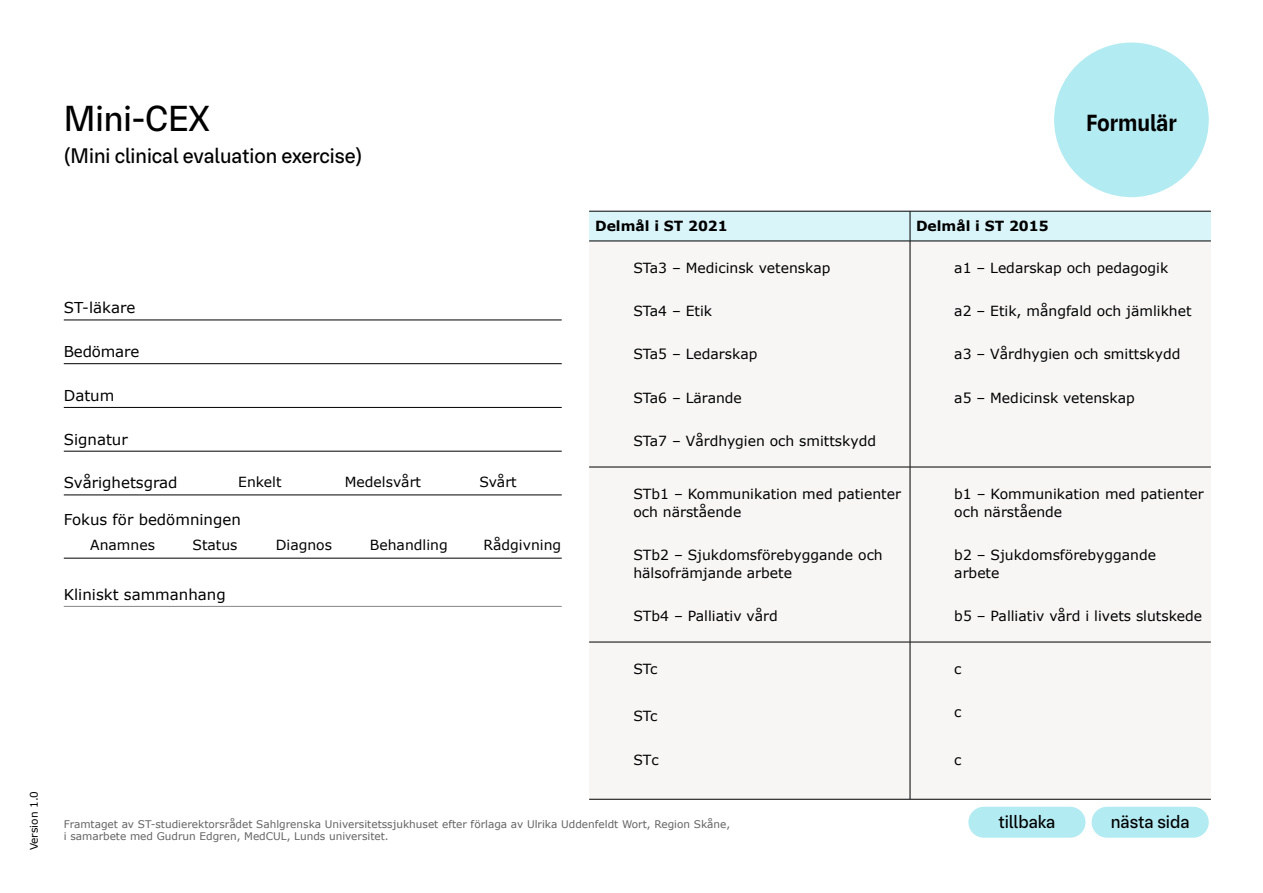
<style>
.page{position:relative;width:1263px;height:893px;background:#fff}
.page>*{position:absolute;margin:0;border:0;box-sizing:border-box;transform-origin:0 0}
.t1{font:36px "VGR Sans";color:#000}
.t2{font:700 23.25px "VGR Sans";color:#000}
.t3{font:21px "VGR Sans";color:#000}
.t4{font:18px "VGR Sans";color:#000}
.t5{font:15px "Verdana";color:#000}
.t6{font:13.95px/17.7px "Verdana";color:#000}
.t7{font:700 13.95px "Verdana";color:#000}
.t8{font:10.5px "Verdana";color:#646363}
.t9{font:10.5px "Verdana";color:#000}
</style>
<div class="page">
<hr style="left:64px;top:320px;width:498px;height:1px;background:#000">
<hr style="left:64px;top:363px;width:498px;height:1px;background:#000">
<hr style="left:64px;top:407px;width:498px;height:1px;background:#000">
<hr style="left:64px;top:451px;width:498px;height:1px;background:#000">
<hr style="left:64px;top:495px;width:498px;height:1px;background:#000">
<hr style="left:64px;top:558px;width:498px;height:1px;background:#000">
<hr style="left:64px;top:606px;width:498px;height:1px;background:#878787">
<div style="left:589px;top:212px;width:622px;height:29px;background:#d9f5f9"></div>
<div style="left:589px;top:242px;width:622px;height:557px;background:#f8f6f5"></div>
<hr style="left:589px;top:211px;width:321px;height:1px;background:#000">
<hr style="left:910px;top:211px;width:301px;height:1px;background:#000">
<hr style="left:589px;top:241px;width:321px;height:1px;background:#000">
<hr style="left:910px;top:241px;width:301px;height:1px;background:#000">
<hr style="left:589px;top:799px;width:321px;height:1px;background:#000">
<hr style="left:910px;top:799px;width:301px;height:1px;background:#000">
<hr style="left:910px;top:241px;width:1px;height:226px;background:#000">
<hr style="left:589px;top:467px;width:321px;height:1px;background:#000">
<hr style="left:910px;top:467px;width:301px;height:1px;background:#000">
<hr style="left:910px;top:467px;width:1px;height:175px;background:#000">
<hr style="left:589px;top:642px;width:321px;height:1px;background:#000">
<hr style="left:910px;top:642px;width:301px;height:1px;background:#000">
<hr style="left:910px;top:642px;width:1px;height:157px;background:#000">
<hr style="left:910px;top:211px;width:1px;height:30px;background:#000">
<div style="left:1054px;top:43px;width:155px;height:154px;background:#b3ebf2;border-radius:50%"></div>
<div style="left:968px;top:807px;width:117px;height:31px;background:#b3ebf2;border-radius:15px"></div>
<div style="left:1091px;top:807px;width:118px;height:31px;background:#b3ebf2;border-radius:15px"></div>
<p class="t9" style="left:27px;top:850px;width:61px;rotate:-90deg">Version 1.0</p>
<h1 class="t1" style="left:64px;top:97px;width:147px">Mini-CEX</h1>
<h3 class="t3" style="left:64px;top:144px;width:300px">(Mini clinical evaluation exercise)</h3>
<p class="t5" style="left:64px;top:298px;width:73px">ST-läkare</p>
<p class="t5" style="left:64px;top:341px;width:77px">Bedömare</p>
<p class="t5" style="left:64px;top:385px;width:52px">Datum</p>
<p class="t5" style="left:64px;top:429px;width:66px">Signatur</p>
<p class="t5" style="left:64px;top:473px;width:115px">Svårighetsgrad</p>
<p class="t5" style="left:64px;top:509px;width:179px">Fokus för bedömningen</p>
<p class="t6" style="left:238px;top:473px;width:45px">Enkelt</p>
<p class="t6" style="left:345px;top:473px;width:78px">Medelsvårt</p>
<p class="t6" style="left:479px;top:473px;width:39px">Svårt</p>
<p class="t6" style="left:90px;top:536px;width:66px">Anamnes</p>
<p class="t6" style="left:192px;top:536px;width:47px">Status</p>
<p class="t6" style="left:276px;top:536px;width:58px">Diagnos</p>
<p class="t6" style="left:370px;top:536px;width:79px">Behandling</p>
<p class="t6" style="left:483px;top:536px;width:79px">Rådgivning</p>
<p class="t5" style="left:64px;top:584px;width:163px">Kliniskt sammanhang</p>
<h2 class="t2" style="left:1086px;top:109px;width:92px">Formulär</h2>
<p class="t7" style="left:595px;top:216px;width:134px">Delmål i ST 2021</p>
<p class="t7" style="left:916px;top:216px;width:134px">Delmål i ST 2015</p>
<p class="t6" style="left:633px;top:259px;width:199px">STa3 – Medicinsk vetenskap</p>
<p class="t6" style="left:633px;top:302px;width:80px">STa4 – Etik</p>
<p class="t6" style="left:633px;top:345px;width:126px">STa5 – Ledarskap</p>
<p class="t6" style="left:633px;top:388px;width:110px">STa6 – Lärande</p>
<p class="t6" style="left:633px;top:432px;width:244px">STa7 – Vårdhygien och smittskydd</p>
<p class="t6" style="left:954px;top:259px;width:216px">a1 – Ledarskap och pedagogik</p>
<p class="t6" style="left:954px;top:302px;width:239px">a2 – Etik, mångfald och jämlikhet</p>
<p class="t6" style="left:954px;top:345px;width:228px">a3 – Vårdhygien och smittskydd</p>
<p class="t6" style="left:954px;top:388px;width:182px">a5 – Medicinsk vetenskap</p>
<p class="t6" style="left:633px;top:485px;width:269px">STb1 – Kommunikation med patienter och närstående</p>
<p class="t6" style="left:633px;top:546px;width:251px">STb2 – Sjukdomsförebyggande och hälsofrämjande arbete</p>
<p class="t6" style="left:633px;top:607px;width:146px">STb4 – Palliativ vård</p>
<p class="t6" style="left:633px;top:660px;width:25px">STc</p>
<p class="t6" style="left:633px;top:707px;width:25px">STc</p>
<p class="t6" style="left:633px;top:751px;width:27px">STc</p>
<p class="t6" style="left:954px;top:485px;width:251px">b1 – Kommunikation med patienter och närstående</p>
<p class="t6" style="left:954px;top:546px;width:203px">b2 – Sjukdomsförebyggande arbete</p>
<p class="t6" style="left:954px;top:607px;width:249px">b5 – Palliativ vård i livets slutskede</p>
<p class="t6" style="left:954px;top:660px;width:9px">c</p>
<p class="t6" style="left:954px;top:703px;width:9px">c</p>
<p class="t6" style="left:954px;top:751px;width:9px">c</p>
<p class="t8" style="left:64px;top:816px;width:668px">Framtaget av ST-studierektorsrådet Sahlgrenska Universitetssjukhuset efter förlaga av Ulrika Uddenfeldt Wort, Region Skåne,</p>
<p class="t4" style="left:1111px;top:811px;width:81px">nästa sida</p>
<p class="t8" style="left:64px;top:829px;width:326px">i samarbete med Gudrun Edgren, MedCUL, Lunds universitet.</p>
<p class="t4" style="left:998px;top:811px;width:59px">tillbaka</p>
</div>
